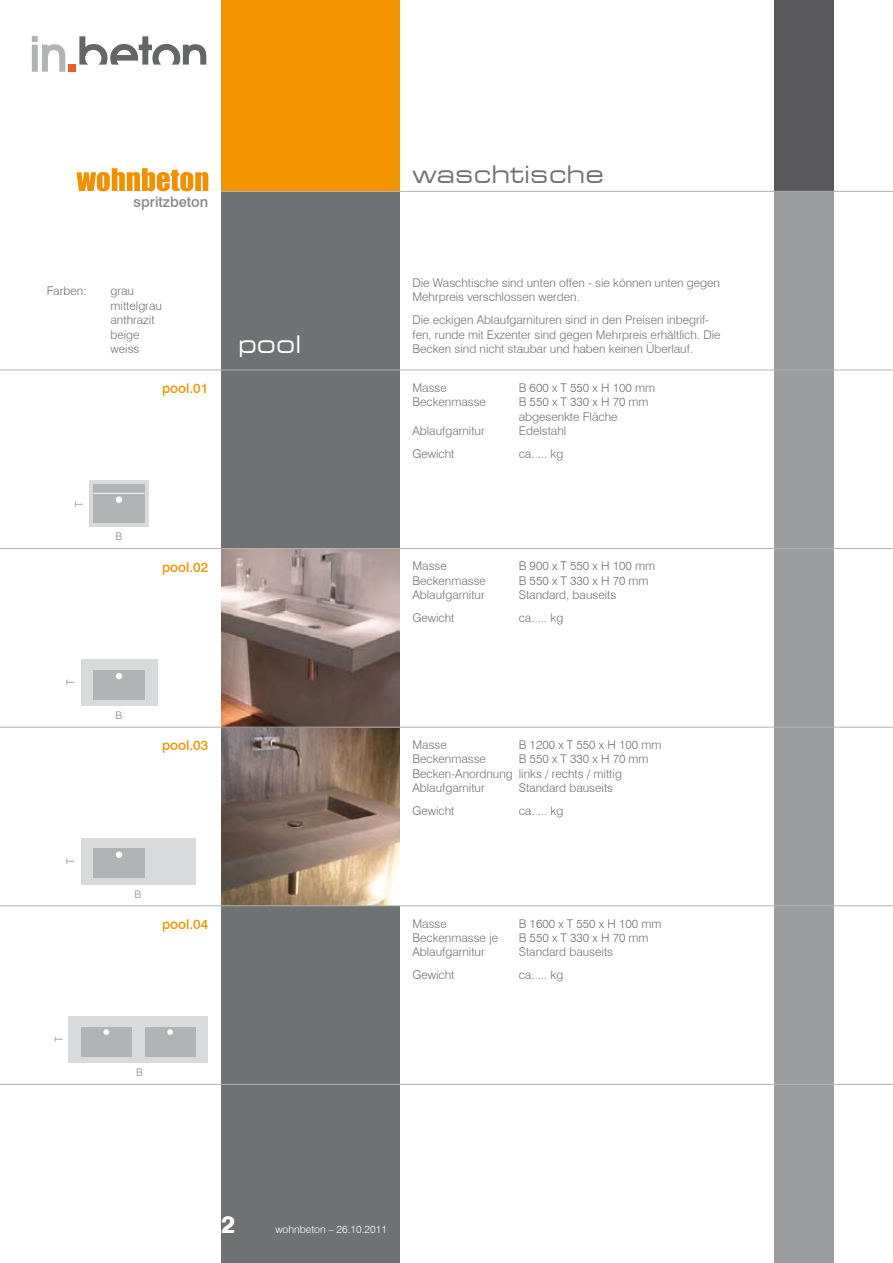
<style>
.page{position:relative;width:893px;height:1263px;background:#fff}
.page>*{position:absolute;margin:0;border:0;box-sizing:border-box;transform-origin:0 0}
.t1{font:expanded 24px "Square 721 BT";color:#707173}
.t2{font:expanded 24px "Square 721 BT";color:#fff}
.t3{font:800 24px "Swiss 721 BT";color:#fff}
.t4{font:500 14.55px "Swiss 721 BT";color:#87888a}
.t5{font:500 13.5px "Swiss 721 BT";color:#f29400}
.t6{font:300 12px/14.4px "Swiss 721 BT";color:#707173}
.t7{font:300 10.5px "Swiss 721 BT";color:#fff}
.t8{font:300 10.5px "Swiss 721 BT";color:#87888a}
</style>
<div class="page">
<div style="left:221px;top:0;width:179px;height:1263px;background:#707173"></div>
<div style="left:221px;top:0;width:179px;height:191px;background:#f29400"></div>
<div style="left:774px;top:191px;width:59px;height:1072px;background:#9c9d9f"></div>
<div style="left:774px;top:0;width:59px;height:191px;background:#58585a"></div>
<svg style="left:79px;top:36px;width:128px;height:29px"></svg>
<div style="left:69px;top:65px;width:7px;height:7px;background:#e95e28"></div>
<svg style="left:32px;top:36px;width:34px;height:36px"></svg>
<svg style="left:77px;top:168px;width:131px;height:23px"></svg>
<img style="left:221px;top:549px;width:179px;height:356px">
<div style="left:68px;top:1017px;width:140px;height:46px;background:#d9dadb"></div>
<div style="left:81px;top:1027px;width:51px;height:29px;background:#b1b3b4"></div>
<div style="left:145px;top:1027px;width:50px;height:29px;background:#b1b3b4"></div>
<svg style="left:103px;top:1029px;width:6px;height:6px"></svg>
<svg style="left:167px;top:1029px;width:6px;height:6px"></svg>
<div style="left:81px;top:659px;width:76px;height:47px;background:#d9dadb"></div>
<div style="left:94px;top:670px;width:51px;height:29px;background:#b1b3b4"></div>
<svg style="left:116px;top:673px;width:6px;height:6px"></svg>
<div style="left:89px;top:480px;width:60px;height:47px;background:#d9dadb"></div>
<div style="left:94px;top:485px;width:51px;height:38px;background:#b1b3b4"></div>
<div style="left:116px;top:496px;width:6px;height:7px;background:#fff;border-radius:50%"></div>
<hr style="left:94px;top:493px;width:51px;height:1px;background:#fff">
<div style="left:81px;top:838px;width:115px;height:46px;background:#d9dadb"></div>
<div style="left:94px;top:848px;width:51px;height:30px;background:#b1b3b4"></div>
<div style="left:116px;top:851px;width:6px;height:7px;background:#fff;border-radius:50%"></div>
<hr style="left:221px;top:191px;width:672px;height:1px;background:#b1b3b4">
<hr style="left:0;top:370px;width:893px;height:1px;background:#b1b3b4">
<hr style="left:0;top:548px;width:893px;height:1px;background:#b1b3b4">
<hr style="left:0;top:727px;width:893px;height:1px;background:#b1b3b4">
<hr style="left:0;top:905px;width:893px;height:1px;background:#b1b3b4">
<hr style="left:0;top:1084px;width:893px;height:1px;background:#b1b3b4">
<p class="t4" style="left:134px;top:193px;width:76px">spritzbeton</p>
<p class="t6" style="left:47px;top:284px;width:41px">Farben:</p>
<p class="t6" style="left:111px;top:284px;width:53px">grau mittelgrau anthrazit beige weiss</p>
<p class="t5" style="left:162px;top:380px;width:48px">pool.01</p>
<h1 class="t2" style="left:238px;top:330px;width:65px">pool</h1>
<p class="t8" style="left:73px;top:507px;width:7px;rotate:-90deg">T</p>
<p class="t8" style="left:116px;top:530px;width:8px">B</p>
<h1 class="t1" style="left:412px;top:160px;width:193px">waschtische</h1>
<p class="t6" style="left:412px;top:275px;width:309px">Die Waschtische sind unten offen - sie können unten gegen<br>Mehrpreis verschlossen werden.</p>
<p class="t6" style="left:412px;top:313px;width:310px">Die eckigen Ablaufgarnituren sind in den Preisen inbegrif&shy;fen, runde mit Exzenter sind gegen Mehrpreis erhältlich. Die<br>Becken sind nicht staubar und haben keinen Überlauf.</p>
<p class="t6" style="left:412px;top:380px;width:36px">Masse</p>
<p class="t6" style="left:519px;top:380px;width:138px">B 600 x T 550 x H 100 mm</p>
<p class="t6" style="left:412px;top:395px;width:75px">Beckenmasse</p>
<p class="t6" style="left:519px;top:395px;width:131px">B 550 x T 330 x H 70 mm abgesenkte Fläche</p>
<p class="t6" style="left:412px;top:423px;width:74px">Ablaufgarnitur</p>
<p class="t6" style="left:519px;top:423px;width:49px">Edelstahl</p>
<p class="t6" style="left:412px;top:446px;width:44px">Gewicht</p>
<p class="t6" style="left:519px;top:446px;width:46px">ca. ... kg</p>
<p class="t8" style="left:64px;top:685px;width:7px;rotate:-90deg">T</p>
<p class="t8" style="left:64px;top:864px;width:7px;rotate:-90deg">T</p>
<p class="t8" style="left:52px;top:1042px;width:7px;rotate:-90deg">T</p>
<p class="t5" style="left:162px;top:559px;width:48px">pool.02</p>
<p class="t6" style="left:412px;top:559px;width:36px">Masse</p>
<p class="t6" style="left:519px;top:559px;width:138px">B 900 x T 550 x H 100 mm</p>
<p class="t6" style="left:412px;top:573px;width:75px">Beckenmasse</p>
<p class="t6" style="left:519px;top:573px;width:131px">B 550 x T 330 x H 70 mm</p>
<p class="t6" style="left:412px;top:588px;width:74px">Ablaufgarnitur</p>
<p class="t6" style="left:519px;top:588px;width:99px">Standard, bauseits</p>
<p class="t6" style="left:412px;top:611px;width:44px">Gewicht</p>
<p class="t6" style="left:519px;top:611px;width:46px">ca. ... kg</p>
<p class="t8" style="left:116px;top:709px;width:8px">B</p>
<p class="t5" style="left:162px;top:737px;width:48px">pool.03</p>
<p class="t6" style="left:412px;top:737px;width:36px">Masse</p>
<p class="t6" style="left:519px;top:737px;width:144px">B 1200 x T 550 x H 100 mm</p>
<p class="t6" style="left:412px;top:752px;width:75px">Beckenmasse</p>
<p class="t6" style="left:412px;top:752px;width:238px;text-indent:106px">B 550 x T 330 x H 70 mm<br>Becken-Anordnung links / rechts / mittig<br>Ablaufgarnitur</p>
<p class="t6" style="left:519px;top:781px;width:96px">Standard bauseits</p>
<p class="t6" style="left:412px;top:804px;width:44px">Gewicht</p>
<p class="t6" style="left:519px;top:804px;width:46px">ca. ... kg</p>
<p class="t8" style="left:134px;top:887px;width:8px">B</p>
<p class="t5" style="left:162px;top:916px;width:48px">pool.04</p>
<p class="t6" style="left:412px;top:916px;width:36px">Masse</p>
<p class="t6" style="left:519px;top:916px;width:144px">B 1600 x T 550 x H 100 mm</p>
<p class="t6" style="left:412px;top:930px;width:87px">Beckenmasse je</p>
<p class="t6" style="left:519px;top:930px;width:131px">B 550 x T 330 x H 70 mm</p>
<p class="t6" style="left:412px;top:945px;width:74px">Ablaufgarnitur</p>
<p class="t6" style="left:519px;top:945px;width:96px">Standard bauseits</p>
<p class="t6" style="left:412px;top:968px;width:44px">Gewicht</p>
<p class="t6" style="left:519px;top:968px;width:46px">ca. ... kg</p>
<p class="t8" style="left:136px;top:1066px;width:8px">B</p>
<h1 class="t3" style="left:221px;top:1210px;width:16px">2</h1>
<p class="t7" style="left:275px;top:1223px;width:113px">wohnbeton – 26.10.2011</p>
</div>
